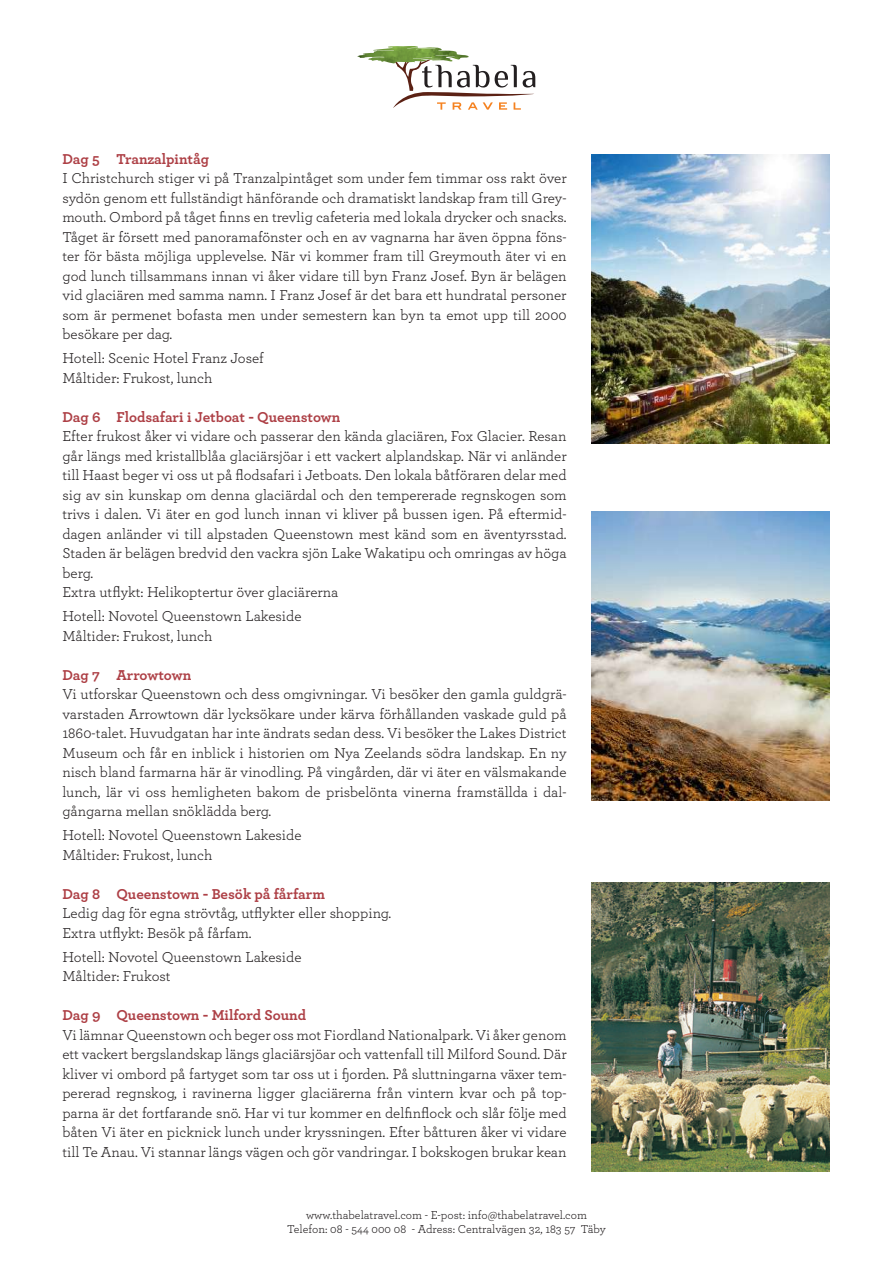
<style>
.page{position:relative;width:893px;height:1263px;background:#fff}
.page>*{position:absolute;margin:0;border:0;box-sizing:border-box;transform-origin:0 0}
.t1{font:15px/19.5px "Archer Pro";color:#231f20}
.t2{font:700 15px "Archer Pro";color:#ad3f45}
.t3{font:12px/14.4px "Archer Pro";color:#231f20;text-align:center}
</style>
<div class="page">
<img style="left:591px;top:512px;width:238px;height:289px">
<img style="left:591px;top:155px;width:238px;height:289px">
<img style="left:591px;top:882px;width:238px;height:289px">
<img style="left:357px;top:46px;width:61px;height:12px">
<svg style="left:365px;top:47px;width:170px;height:63px"></svg>
<p class="t2" style="left:62px;top:147px;width:148px">Dag 5 Tranzalpintåg</p>
<p class="t1" style="left:62px;top:168px;width:506px;text-align:justify">I Christchurch stiger vi på Tranzalpintåget som under fem timmar oss rakt över sydön genom ett fullständigt hänförande och dramatiskt landskap fram till Grey&shy;mouth. Ombord på tåget finns en trevlig cafeteria med lokala drycker och snacks.<br>Tåget är försett med panoramafönster och en av vagnarna har även öppna föns&shy;ter för bästa möjliga upplevelse. När vi kommer fram till Greymouth äter vi en god lunch tillsammans innan vi åker vidare till byn Franz Josef. Byn är belägen vid glaciären med samma namn. I Franz Josef är det bara ett hundratal personer som är permenet bofasta men under semestern kan byn ta emot upp till 2000 besökare per dag.</p>
<p class="t1" style="left:62px;top:348px;width:203px">Hotell: Scenic Hotel Franz Josef<br>Måltider: Frukost, lunch</p>
<p class="t2" style="left:62px;top:405px;width:280px">Dag 6 Flodsafari i Jetboat - Queenstown</p>
<p class="t1" style="left:62px;top:426px;width:506px">Efter frukost åker vi vidare och passerar den kända glaciären, Fox Glacier. Resan går längs med kristallblåa glaciärsjöar i ett vackert alplandskap. När vi anländer till Haast beger vi oss ut på flodsafari i Jetboats. Den lokala båtföraren delar med sig av sin kunskap om denna glaciärdal och den tempererade regnskogen som trivs i dalen. Vi äter en god lunch innan vi kliver på bussen igen. På eftermid&shy;dagen anländer vi till alpstaden Queenstown mest känd som en äventyrsstad.<br>Staden är belägen bredvid den vackra sjön Lake Wakatipu och omringas av höga berg.<br>Extra utflykt: Helikoptertur över glaciärerna</p>
<p class="t1" style="left:62px;top:606px;width:241px">Hotell: Novotel Queenstown Lakeside<br>Måltider: Frukost, lunch</p>
<p class="t2" style="left:62px;top:663px;width:130px">Dag 7 Arrowtown</p>
<p class="t1" style="left:62px;top:684px;width:506px;text-align:justify">Vi utforskar Queenstown och dess omgivningar. Vi besöker den gamla guldgrä&shy;varstaden Arrowtown där lycksökare under kärva förhållanden vaskade guld på 1860-talet. Huvudgatan har inte ändrats sedan dess. Vi besöker the Lakes District Museum och får en inblick i historien om Nya Zeelands södra landskap. En ny nisch bland farmarna här är vinodling. På vingården, där vi äter en välsmakande lunch, lär vi oss hemligheten bakom de prisbelönta vinerna framställda i dal&shy;gångarna mellan snöklädda berg.</p>
<p class="t1" style="left:62px;top:825px;width:241px">Hotell: Novotel Queenstown Lakeside<br>Måltider: Frukost, lunch</p>
<p class="t2" style="left:62px;top:882px;width:264px">Dag 8 Queenstown - Besök på fårfarm</p>
<p class="t1" style="left:62px;top:903px;width:330px">Ledig dag för egna strövtåg, utflykter eller shopping.<br>Extra utflykt: Besök på fårfam.</p>
<p class="t1" style="left:62px;top:946px;width:241px">Hotell: Novotel Queenstown Lakeside<br>Måltider: Frukost</p>
<p class="t2" style="left:62px;top:1003px;width:245px">Dag 9 Queenstown - Milford Sound</p>
<p class="t1" style="left:62px;top:1024px;width:506px;text-align:justify">Vi lämnar Queenstown och beger oss mot Fiordland Nationalpark. Vi åker genom ett vackert bergslandskap längs glaciärsjöar och vattenfall till Milford Sound. Där kliver vi ombord på fartyget som tar oss ut i fjorden. På sluttningarna växer tem&shy;pererad regnskog, i ravinerna ligger glaciärerna från vintern kvar och på top&shy;parna är det fortfarande snö. Har vi tur kommer en delfinflock och slår följe med båten Vi äter en picknick lunch under kryssningen. Efter båtturen åker vi vidare till Te Anau. Vi stannar längs vägen och gör vandringar. I bokskogen brukar kean</p>
<p class="t3" style="left:287px;top:1207px;width:320px">www.thabelatravel.com - E-post: info@thabelatravel.com<br>Telefon: 08 - 544 000 08 - Adress: Centralvägen 32, 183 57 Täby</p>
</div>
